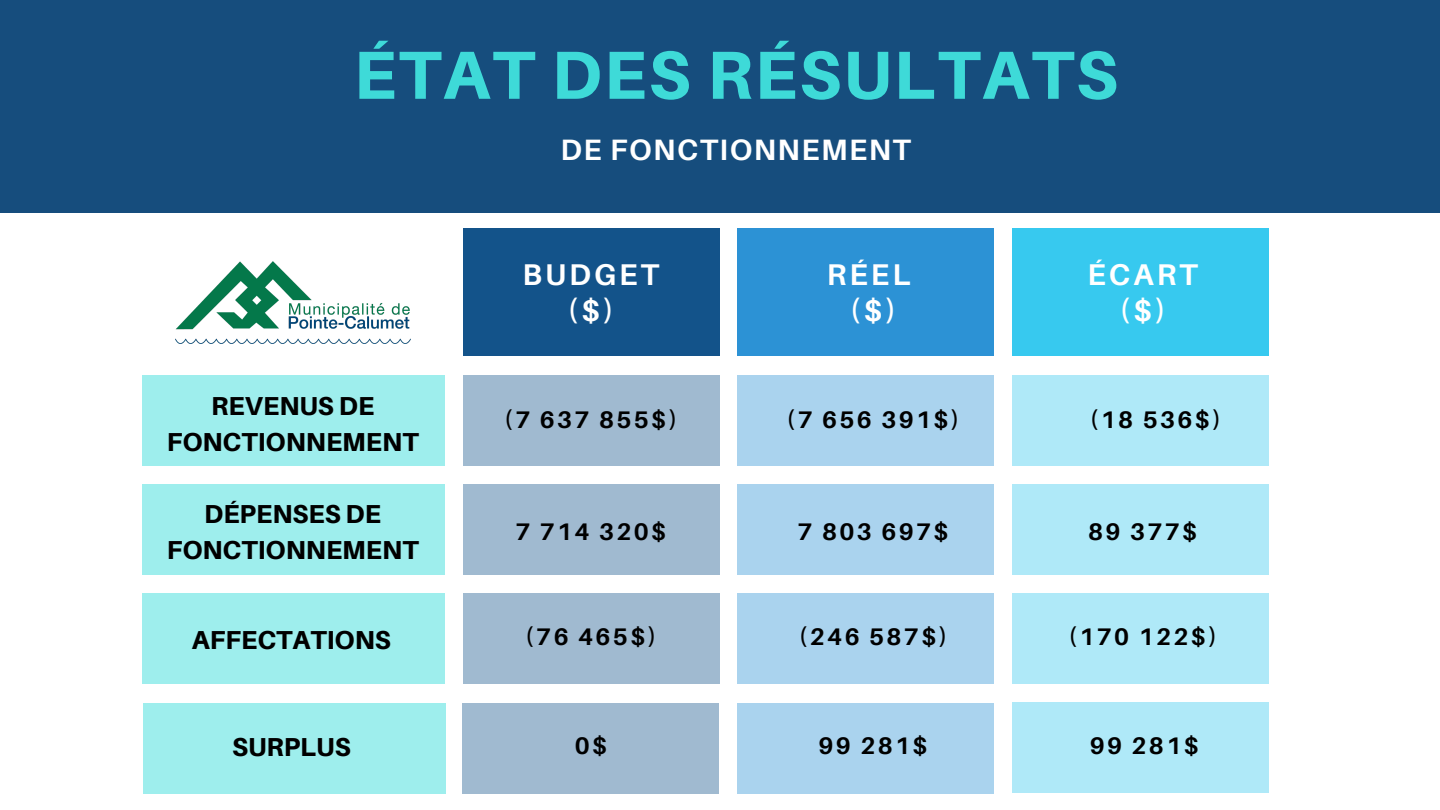
<style>
.page{position:relative;width:1440px;height:810px;background:#fff}
.page>*{position:absolute;margin:0;border:0;box-sizing:border-box;transform-origin:0 0}
.t1{font:800 68.1px "Aileron";letter-spacing:.03em;color:#3edad8}
.t2{font:700 30px/36px "Aileron";letter-spacing:.1em;color:#fff;text-align:center}
.t3{font:700 29.5px "Aileron";letter-spacing:.05em;color:#fff}
.t4{font:800 26px/36px "Aileron";color:#000;text-align:center}
.t5{font:700 24px "Aileron";letter-spacing:.1em;color:#000}
</style>
<div class="page">
<div style="left:0;top:0;width:1440px;height:212px;background:#164d7d"></div>
<div style="left:463px;top:229px;width:256px;height:127px;background:#13538a"></div>
<div style="left:142px;top:375px;width:302px;height:90px;background:#9eeeed"></div>
<div style="left:142px;top:484px;width:302px;height:91px;background:#9eeeed"></div>
<div style="left:142px;top:593px;width:302px;height:91px;background:#9eeeed"></div>
<div style="left:463px;top:375px;width:256px;height:90px;background:#a0bad0"></div>
<div style="left:1012px;top:375px;width:257px;height:90px;background:#afe9f8"></div>
<div style="left:738px;top:375px;width:256px;height:90px;background:#aad3ee"></div>
<div style="left:463px;top:484px;width:256px;height:91px;background:#a0bad0"></div>
<div style="left:1012px;top:484px;width:257px;height:91px;background:#afe9f8"></div>
<div style="left:738px;top:484px;width:256px;height:91px;background:#aad3ee"></div>
<div style="left:463px;top:593px;width:256px;height:91px;background:#a0bad0"></div>
<div style="left:1012px;top:593px;width:257px;height:91px;background:#afe9f8"></div>
<div style="left:738px;top:593px;width:256px;height:91px;background:#aad3ee"></div>
<div style="left:738px;top:229px;width:256px;height:127px;background:#2c92d5"></div>
<div style="left:1012px;top:229px;width:257px;height:127px;background:#37c9ef"></div>
<img style="left:175px;top:261px;width:235px;height:82px">
<div style="left:144px;top:703px;width:302px;height:91px;background:#9eeeed"></div>
<div style="left:463px;top:703px;width:256px;height:91px;background:#a0bad0"></div>
<div style="left:738px;top:703px;width:256px;height:91px;background:#aad3ee"></div>
<div style="left:1012px;top:702px;width:257px;height:91px;background:#afe9f8"></div>
<p class="t1" style="left:354px;top:33px;width:766px">ÉTAT DES RÉSULTATS</p>
<p class="t3" style="left:560px;top:131px;width:352px">DE FONCTIONNEMENT</p>
<p class="t4" style="left:167px;top:387px;width:253px">REVENUS DE<br>FONCTIONNEMENT</p>
<p class="t4" style="left:204px;top:496px;width:178px">DÉPENSES DE</p>
<p class="t4" style="left:167px;top:532px;width:253px">FONCTIONNEMENT</p>
<p class="t2" style="left:522px;top:255px;width:138px">BUDGET ($)</p>
<p class="t2" style="left:827px;top:255px;width:85px">RÉEL</p>
<p class="t2" style="left:850px;top:291px;width:48px">($)</p>
<p class="t5" style="left:504px;top:404px;width:175px">(7 637 855$)</p>
<p class="t5" style="left:515px;top:517px;width:152px">7 714 320$</p>
<p class="t5" style="left:787px;top:404px;width:175px">(7 656 391$)</p>
<p class="t5" style="left:798px;top:517px;width:152px">7 803 697$</p>
<p class="t2" style="left:1087px;top:255px;width:112px">ÉCART</p>
<p class="t2" style="left:1119px;top:291px;width:48px">($)</p>
<p class="t5" style="left:1090px;top:404px;width:133px">(18 536$)</p>
<p class="t5" style="left:1088px;top:517px;width:111px">89 377$</p>
<p class="t4" style="left:192px;top:622px;width:201px">AFFECTATIONS</p>
<p class="t5" style="left:525px;top:622px;width:133px">(76 465$)</p>
<p class="t5" style="left:799px;top:622px;width:150px">(246 587$)</p>
<p class="t5" style="left:1068px;top:622px;width:150px">(170 122$)</p>
<p class="t4" style="left:232px;top:729px;width:120px">SURPLUS</p>
<p class="t5" style="left:575px;top:731px;width:34px">0$</p>
<p class="t5" style="left:819px;top:730px;width:111px">99 281$</p>
<p class="t5" style="left:1090px;top:730px;width:111px">99 281$</p>
</div>
